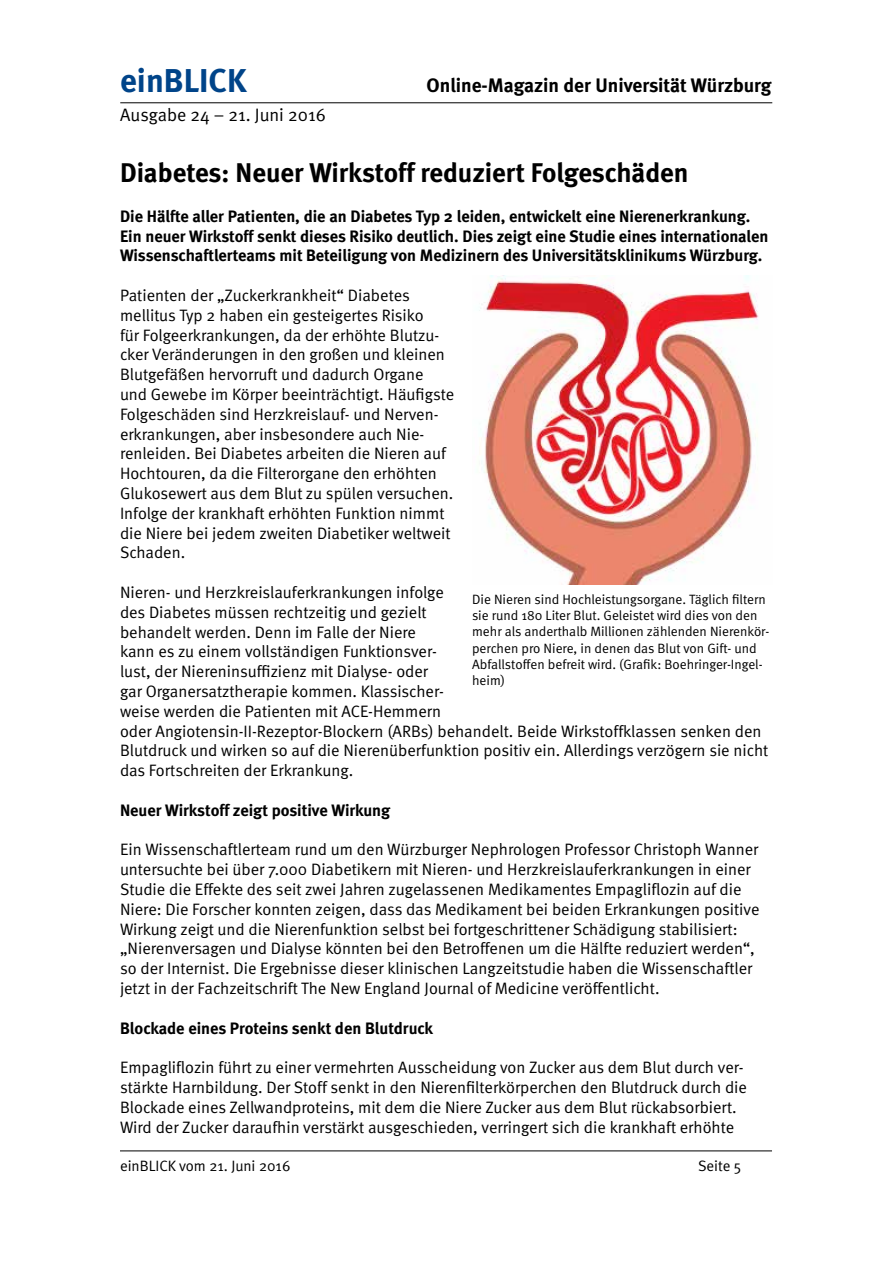
<style>
.page{position:relative;width:893px;height:1263px;background:#fff}
.page>*{position:absolute;margin:0;border:0;box-sizing:border-box;transform-origin:0 0}
.t1{font:700 33px "Meta";color:#004489}
.t2{font:700 27px "Meta";color:#000}
.t3{font:700 19.5px "Meta";color:#000}
.t4{font:18px "Meta Normal";color:#000}
.t5{font:16.5px/19.8px "Meta Normal";color:#000}
.t6{font:700 16.5px/19.8px "Meta";color:#000}
.t7{font:15px "Meta Normal";color:#000}
.t8{font:13.5px/16.2px "Meta Normal";color:#000}
</style>
<div class="page">
<hr style="left:120px;top:102px;width:652px;height:1px;background:#000">
<hr style="left:120px;top:1150px;width:652px;height:1px;background:#000">
<img style="left:479px;top:276px;width:280px;height:308px">
<h1 class="t1" style="left:120px;top:61px;width:128px">einBLICK</h1>
<p class="t3" style="left:427px;top:74px;width:346px">Online-Magazin der Universität Würzburg</p>
<p class="t4" style="left:120px;top:105px;width:207px">Ausgabe 24 – 21. Juni 2016</p>
<h2 class="t2" style="left:120px;top:157px;width:570px">Diabetes: Neuer Wirkstoff reduziert Folgeschäden</h2>
<p class="t6" style="left:120px;top:206px;width:650px">Die Hälfte aller Patienten, die an Diabetes Typ 2 leiden, entwickelt eine Nierenerkrankung.<br>Ein neuer Wirkstoff senkt dieses Risiko deutlich. Dies zeigt eine Studie eines internationalen<br>Wissenschaftlerteams mit Beteiligung von Medizinern des Universitätsklinikums Würzburg.</p>
<p class="t5" style="left:120px;top:285px;width:336px">Patienten der „Zuckerkrankheit“ Diabetes mellitus Typ 2 haben ein gesteigertes Risiko<br>für Folgeerkrankungen, da der erhöhte Blutzu&shy;cker Veränderungen in den großen und kleinen Blutgefäßen hervorruft und dadurch Organe und Gewebe im Körper beeinträchtigt. Häufigste Folgeschäden sind Herzkreislauf- und Nerven&shy;erkrankungen, aber insbesondere auch Nie&shy;renleiden. Bei Diabetes arbeiten die Nieren auf Hochtouren, da die Filterorgane den erhöhten Glukosewert aus dem Blut zu spülen versuchen.<br>Infolge der krankhaft erhöhten Funktion nimmt die Niere bei jedem zweiten Diabetiker weltweit Schaden.</p>
<p class="t5" style="left:120px;top:582px;width:650px">Nieren- und Herzkreislauferkrankungen infolge<br>des Diabetes müssen rechtzeitig und gezielt<br>behandelt werden. Denn im Falle der Niere<br>kann es zu einem vollständigen Funktionsver-<br>lust, der Niereninsuffizienz mit Dialyse- oder<br>gar Organersatztherapie kommen. Klassischer-<br>weise werden die Patienten mit ACE-Hemmern<br>oder Angiotensin-II-Rezeptor-Blockern (ARBs) behandelt. Beide Wirkstoffklassen senken den Blutdruck und wirken so auf die Nierenüberfunktion positiv ein. Allerdings verzögern sie nicht das Fortschreiten der Erkrankung.</p>
<p class="t6" style="left:120px;top:800px;width:272px">Neuer Wirkstoff zeigt positive Wirkung</p>
<p class="t5" style="left:120px;top:839px;width:641px">Ein Wissenschaftlerteam rund um den Würzburger Nephrologen Professor Christoph Wanner untersuchte bei über 7.000 Diabetikern mit Nieren- und Herzkreislauferkrankungen in einer Studie die Effekte des seit zwei Jahren zugelassenen Medikamentes Empagliflozin auf die Niere: Die Forscher konnten zeigen, dass das Medikament bei beiden Erkrankungen positive Wirkung zeigt und die Nierenfunktion selbst bei fortgeschrittener Schädigung stabilisiert: „Nierenversagen und Dialyse könnten bei den Betroffenen um die Hälfte reduziert werden“, so der Internist. Die Ergebnisse dieser klinischen Langzeitstudie haben die Wissenschaftler jetzt in der Fachzeitschrift The New England Journal of Medicine veröffentlicht.</p>
<p class="t6" style="left:120px;top:1018px;width:315px">Blockade eines Proteins senkt den Blutdruck</p>
<p class="t5" style="left:120px;top:1057px;width:628px">Empagliflozin führt zu einer vermehrten Ausscheidung von Zucker aus dem Blut durch ver&shy;stärkte Harnbildung. Der Stoff senkt in den Nierenfilterkörperchen den Blutdruck durch die Blockade eines Zellwandproteins, mit dem die Niere Zucker aus dem Blut rückabsorbiert.<br>Wird der Zucker daraufhin verstärkt ausgeschieden, verringert sich die krankhaft erhöhte</p>
<p class="t8" style="left:472px;top:591px;width:299px">Die Nieren sind Hochleistungsorgane. Täglich filtern sie rund 180 Liter Blut. Geleistet wird dies von den mehr als anderthalb Millionen zählenden Nierenkör&shy;perchen pro Niere, in denen das Blut von Gift- und Abfallstoffen befreit wird. (Grafik: Boehringer-Ingel&shy;heim)</p>
<p class="t7" style="left:120px;top:1157px;width:172px">einBLICK vom 21. Juni 2016</p>
<p class="t7" style="left:698px;top:1157px;width:45px">Seite 5</p>
</div>
